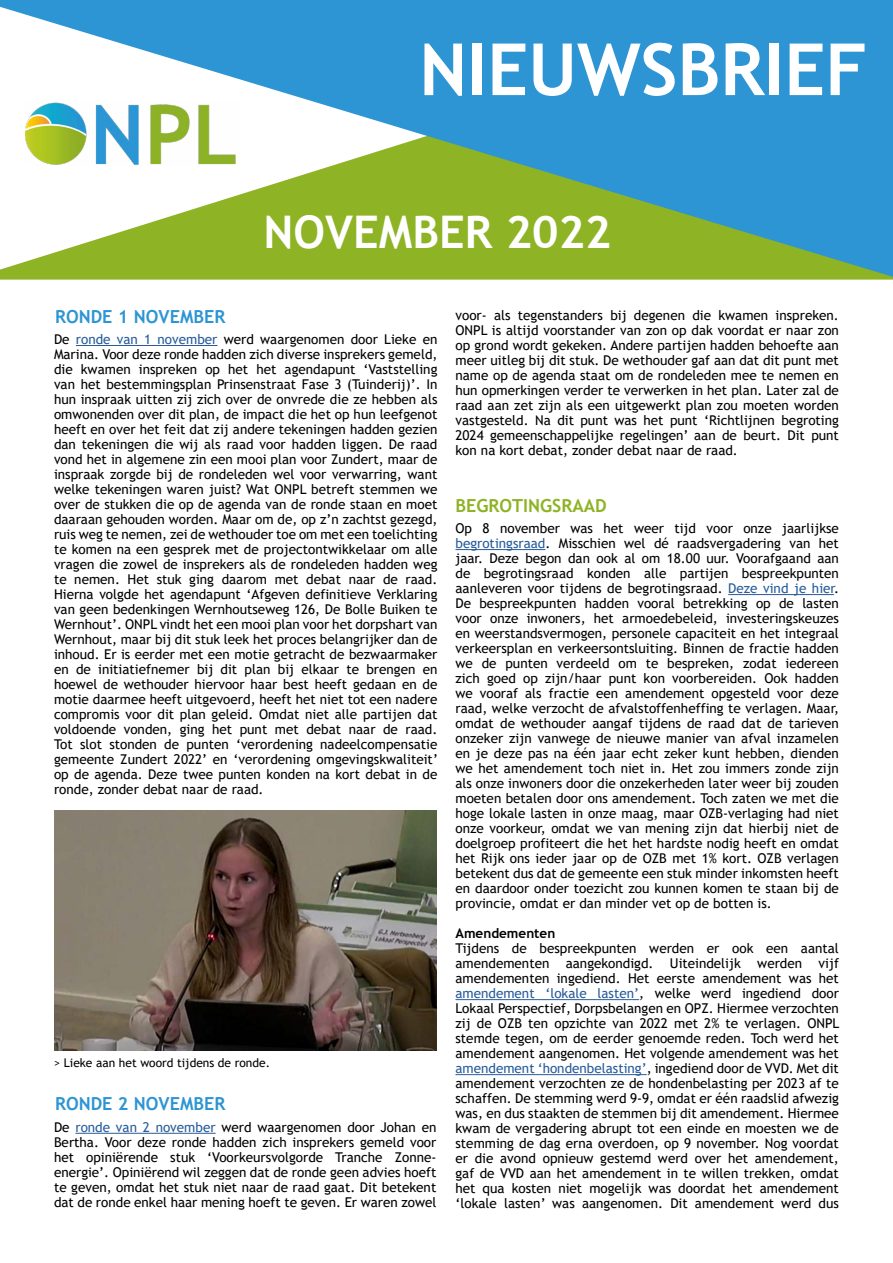
<style>
.page{position:relative;width:893px;height:1263px;background:#fff}
.page>*{position:absolute;margin:0;border:0;box-sizing:border-box;transform-origin:0 0}
.t1{font:700 72px "Trebuchet MS";color:#fff}
.t2{font:700 45px "Trebuchet MS";color:#fff}
.t3{font:700 18px "Trebuchet MS";color:#2d95d3}
.t4{font:700 18px "Trebuchet MS";color:#8eb325}
.t5{font:13.5px/15px "Trebuchet MS";color:#000;text-align:justify}
.t6{font:700 13.5px "Trebuchet MS";color:#000}
.t7{font:12px "Trebuchet MS";color:#000}
.s1{color:#275b9b}
</style>
<div class="page">
<svg style="left:0;top:0;width:893px;height:277px;fill:#2d95d3"></svg>
<img style="left:26px;top:100px;width:213px;height:66px">
<hr style="left:76px;top:345px;width:142px;height:1px;background:#275b9b">
<hr style="left:75px;top:1133px;width:141px;height:1px;background:#275b9b">
<img style="left:54px;top:810px;width:382px;height:240px">
<hr style="left:455px;top:549px;width:90px;height:1px;background:#275b9b">
<hr style="left:728px;top:594px;width:106px;height:1px;background:#275b9b">
<hr style="left:455px;top:999px;width:184px;height:1px;background:#275b9b">
<hr style="left:455px;top:1074px;width:192px;height:1px;background:#275b9b">
<h1 class="t1" style="left:419px;top:25px;width:450px">NIEUWSBRIEF</h1>
<h2 class="t2" style="left:264px;top:204px;width:349px">NOVEMBER 2022</h2>
<h3 class="t3" style="left:55px;top:306px;width:172px">RONDE 1 NOVEMBER</h3>
<p class="t5" style="left:54px;top:331px;width:385px">De <span class="s1">ronde van 1 november</span> werd waargenomen door Lieke en Marina. Voor deze ronde hadden zich diverse insprekers gemeld, die kwamen inspreken op het het agendapunt ‘Vaststelling van het bestemmingsplan Prinsenstraat Fase 3 (Tuinderij)’. In hun inspraak uitten zij zich over de onvrede die ze hebben als omwonenden over dit plan, de impact die het op hun leefgenot heeft en over het feit dat zij andere tekeningen hadden gezien dan tekeningen die wij als raad voor hadden liggen. De raad vond het in algemene zin een mooi plan voor Zundert, maar de inspraak zorgde bij de rondeleden wel voor verwarring, want welke tekeningen waren juist? Wat ONPL betreft stemmen we over de stukken die op de agenda van de ronde staan en moet daaraan gehouden worden. Maar om de, op z’n zachtst gezegd, ruis weg te nemen, zei de wethouder toe om met een toelichting te komen na een gesprek met de projectontwikkelaar om alle vragen die zowel de insprekers als de rondeleden hadden weg te nemen. Het stuk ging daarom met debat naar de raad.<br>Hierna volgde het agendapunt ‘Afgeven definitieve Verklaring van geen bedenkingen Wernhoutseweg 126, De Bolle Buiken te Wernhout’. ONPL vindt het een mooi plan voor het dorpshart van Wernhout, maar bij dit stuk leek het proces belangrijker dan de inhoud. Er is eerder met een motie getracht de bezwaarmaker en de initiatiefnemer bij dit plan bij elkaar te brengen en hoewel de wethouder hiervoor haar best heeft gedaan en de motie daarmee heeft uitgevoerd, heeft het niet tot een nadere compromis voor dit plan geleid. Omdat niet alle partijen dat voldoende vonden, ging het punt met debat naar de raad.<br>Tot slot stonden de punten ‘verordening nadeelcompensatie gemeente Zundert 2022’ en ‘verordening omgevingskwaliteit’ op de agenda. Deze twee punten konden na kort debat in de ronde, zonder debat naar de raad.</p>
<p class="t7" style="left:54px;top:1055px;width:218px">&gt; Lieke aan het woord tijdens de ronde.</p>
<h3 class="t3" style="left:55px;top:1093px;width:172px">RONDE 2 NOVEMBER</h3>
<p class="t5" style="left:54px;top:1119px;width:384px">De <span class="s1">ronde van 2 november</span> werd waargenomen door Johan en Bertha. Voor deze ronde hadden zich insprekers gemeld voor het opiniërende stuk ‘Voorkeursvolgorde Tranche Zonne&shy;energie’. Opiniërend wil zeggen dat de ronde geen advies hoeft te geven, omdat het stuk niet naar de raad gaat. Dit betekent dat de ronde enkel haar mening hoeft te geven. Er waren zowel</p>
<p class="t5" style="left:455px;top:307px;width:385px">voor- als tegenstanders bij degenen die kwamen inspreken.<br>ONPL is altijd voorstander van zon op dak voordat er naar zon op grond wordt gekeken. Andere partijen hadden behoefte aan meer uitleg bij dit stuk. De wethouder gaf aan dat dit punt met name op de agenda staat om de rondeleden mee te nemen en hun opmerkingen verder te verwerken in het plan. Later zal de raad aan zet zijn als een uitgewerkt plan zou moeten worden vastgesteld. Na dit punt was het punt ‘Richtlijnen begroting 2024 gemeenschappelijke regelingen’ aan de beurt. Dit punt kon na kort debat, zonder debat naar de raad.</p>
<h3 class="t4" style="left:455px;top:494px;width:153px">BEGROTINGSRAAD</h3>
<p class="t5" style="left:455px;top:520px;width:385px">Op 8 november was het weer tijd voor onze jaarlijkse <span class="s1">begrotingsraad</span>. Misschien wel dé raadsvergadering van het jaar. Deze begon dan ook al om 18.00 uur. Voorafgaand aan de begrotingsraad konden alle partijen bespreekpunten aanleveren voor tijdens de begrotingsraad. <span class="s1">Deze vind je hier</span>.<br>De bespreekpunten hadden vooral betrekking op de lasten voor onze inwoners, het armoedebeleid, investeringskeuzes en weerstandsvermogen, personele capaciteit en het integraal verkeersplan en verkeersontsluiting. Binnen de fractie hadden we de punten verdeeld om te bespreken, zodat iedereen zich goed op zijn/haar punt kon voorbereiden. Ook hadden we vooraf als fractie een amendement opgesteld voor deze raad, welke verzocht de afvalstoffenheffing te verlagen. Maar, omdat de wethouder aangaf tijdens de raad dat de tarieven onzeker zijn vanwege de nieuwe manier van afval inzamelen en je deze pas na één jaar echt zeker kunt hebben, dienden we het amendement toch niet in. Het zou immers zonde zijn als onze inwoners door die onzekerheden later weer bij zouden moeten betalen door ons amendement. Toch zaten we met die hoge lokale lasten in onze maag, maar OZB-verlaging had niet onze voorkeur, omdat we van mening zijn dat hierbij niet de doelgroep profiteert die het het hardste nodig heeft en omdat het Rijk ons ieder jaar op de OZB met 1% kort. OZB verlagen betekent dus dat de gemeente een stuk minder inkomsten heeft en daardoor onder toezicht zou kunnen komen te staan bij de provincie, omdat er dan minder vet op de botten is.</p>
<p class="t6" style="left:455px;top:925px;width:101px">Amendementen</p>
<p class="t5" style="left:455px;top:940px;width:385px">Tijdens de bespreekpunten werden er ook een aantal amendementen aangekondigd. Uiteindelijk werden vijf amendementen ingediend. Het eerste amendement was het <span class="s1">amendement ‘lokale lasten’</span>, welke werd ingediend door Lokaal Perspectief, Dorpsbelangen en OPZ. Hiermee verzochten zij de OZB ten opzichte van 2022 met 2% te verlagen. ONPL stemde tegen, om de eerder genoemde reden. Toch werd het amendement aangenomen. Het volgende amendement was het <span class="s1">amendement ‘hondenbelasting’</span>, ingediend door de VVD. Met dit amendement verzochten ze de hondenbelasting per 2023 af te schaffen. De stemming werd 9-9, omdat er één raadslid afwezig was, en dus staakten de stemmen bij dit amendement. Hiermee kwam de vergadering abrupt tot een einde en moesten we de stemming de dag erna overdoen, op 9 november. Nog voordat er die avond opnieuw gestemd werd over het amendement, gaf de VVD aan het amendement in te willen trekken, omdat het qua kosten niet mogelijk was doordat het amendement ‘lokale lasten’ was aangenomen. Dit amendement werd dus</p>
</div>
